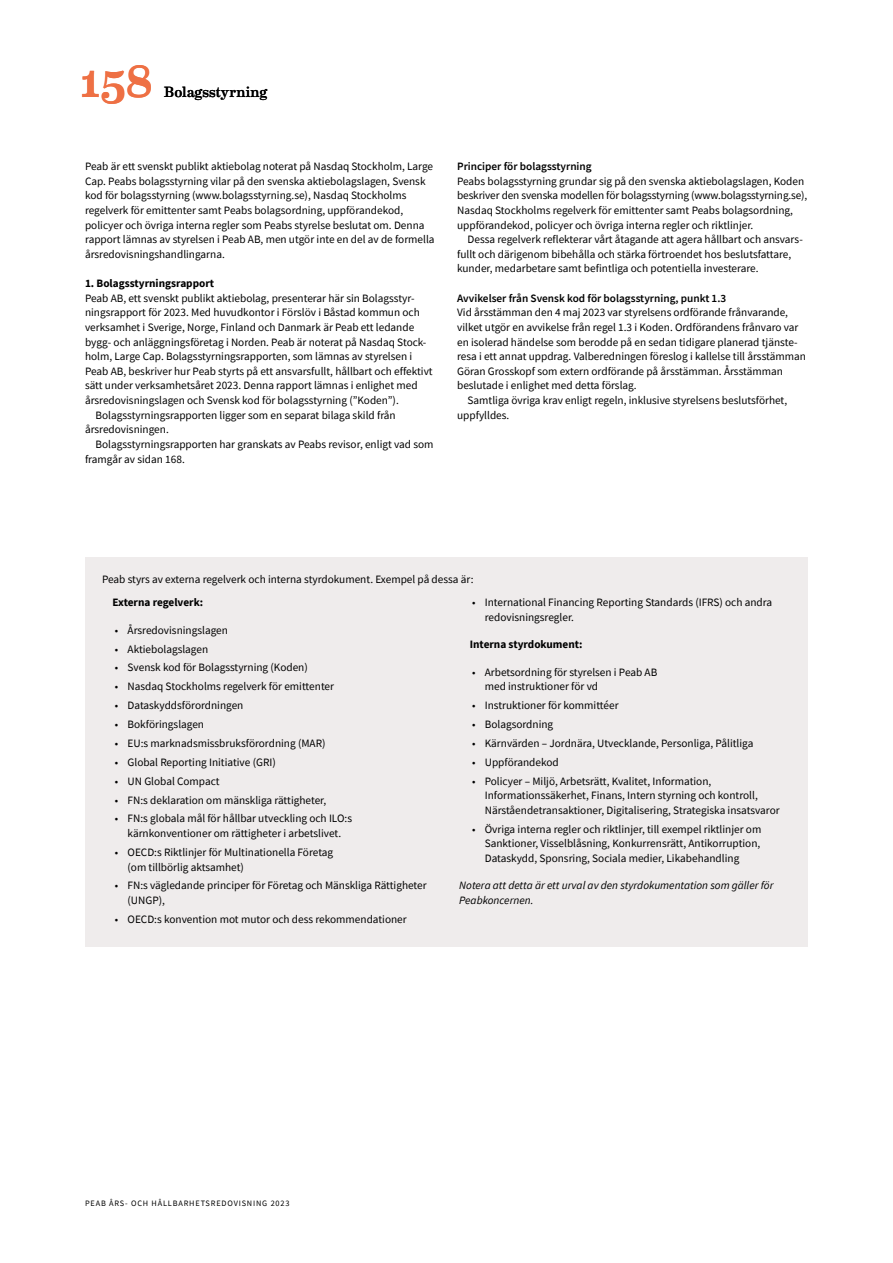
<style>
.page{position:relative;width:893px;height:1263px;background:#fff}
.page>*{position:absolute;margin:0;border:0;box-sizing:border-box;transform-origin:0 0}
.t1{font:500 45px "Eames Century Modern";color:#ee7044}
.t2{font:15px "Eames Century Modern";letter-spacing:.01em;color:#000}
.t3{font:11.25px/14.7px "Source Sans Pro";color:#000}
.t4{font:600 11.25px "Source Sans Pro";color:#000}
.t5{font:italic 11.25px/14.7px "Source Sans Pro";color:#000}
.t6{font:700 11.25px "Source Sans Pro";color:#000}
.t7{font:8.25px "Source Sans Pro";letter-spacing:.1em;color:#000}
</style>
<div class="page">
<div style="left:85px;top:558px;width:723px;height:389px;background:#efecec"></div>
<h1 class="t1" style="left:81px;top:48px;width:73px">158</h1>
<h2 class="t2" style="left:164px;top:81px;width:105px">Bolagsstyrning</h2>
<p class="t3" style="left:85px;top:159px;width:351px">Peab är ett svenskt publikt aktiebolag noterat på Nasdaq Stockholm, Large Cap. Peabs bolagsstyrning vilar på den svenska aktiebolagslagen, Svensk kod för bolagsstyrning (www.bolagsstyrning.se), Nasdaq Stockholms regelverk för emittenter samt Peabs bolagsordning, uppförandekod, policyer och övriga interna regler som Peabs styrelse beslutat om. Denna rapport lämnas av styrelsen i Peab AB, men utgör inte en del av de formella årsredovisningshandlingarna.</p>
<p class="t6" style="left:85px;top:276px;width:131px">1. Bolagsstyrningsrapport</p>
<p class="t3" style="left:85px;top:290px;width:331px">Peab AB, ett svenskt publikt aktiebolag, presenterar här sin Bolagsstyr-</p>
<p class="t3" style="left:85px;top:305px;width:336px">ningsrapport för 2023. Med huvudkontor i Förslöv i Båstad kommun och</p>
<p class="t3" style="left:85px;top:320px;width:331px">verksamhet i Sverige, Norge, Finland och Danmark är Peab ett ledande</p>
<p class="t3" style="left:85px;top:334px;width:343px">bygg- och anläggningsföretag i Norden. Peab är noterat på Nasdaq Stock-</p>
<p class="t3" style="left:85px;top:349px;width:329px">holm, Large Cap. Bolagsstyrningsrapporten, som lämnas av styrelsen i</p>
<p class="t3" style="left:85px;top:364px;width:349px">Peab AB, beskriver hur Peab styrts på ett ansvarsfullt, hållbart och effektivt</p>
<p class="t3" style="left:85px;top:378px;width:334px">sätt under verksamhetsåret 2023. Denna rapport lämnas i enlighet med</p>
<p class="t3" style="left:85px;top:393px;width:315px">årsredovisningslagen och Svensk kod för bolagsstyrning (”Koden”).</p>
<p class="t3" style="left:96px;top:407px;width:302px">Bolagsstyrningsrapporten ligger som en separat bilaga skild från</p>
<p class="t3" style="left:85px;top:422px;width:85px">årsredovisningen.</p>
<p class="t3" style="left:96px;top:437px;width:339px">Bolagsstyrningsrapporten har granskats av Peabs revisor, enligt vad som</p>
<p class="t3" style="left:85px;top:451px;width:101px">framgår av sidan 168.</p>
<p class="t4" style="left:457px;top:159px;width:136px">Principer för bolagsstyrning</p>
<p class="t3" style="left:457px;top:173px;width:352px">Peabs bolagsstyrning grundar sig på den svenska aktiebolagslagen, Koden beskriver den svenska modellen för bolagsstyrning (www.bolagsstyrning.se), Nasdaq Stockholms regelverk för emittenter samt Peabs bolagsordning, uppförandekod, policyer och övriga interna regler och riktlinjer.</p>
<p class="t3" style="left:457px;top:232px;width:347px;text-indent:10px">Dessa regelverk reflekterar vårt åtagande att agera hållbart och ansvars&shy;fullt och därigenom bibehålla och stärka förtroendet hos beslutsfattare, kunder, medarbetare samt befintliga och potentiella investerare.</p>
<p class="t4" style="left:457px;top:291px;width:271px">Avvikelser från Svensk kod för bolagsstyrning, punkt 1.3</p>
<p class="t3" style="left:457px;top:305px;width:332px">Vid årsstämman den 4 maj 2023 var styrelsens ordförande frånvarande,</p>
<p class="t3" style="left:457px;top:320px;width:343px">vilket utgör en avvikelse från regel 1.3 i Koden. Ordförandens frånvaro var</p>
<p class="t3" style="left:457px;top:334px;width:342px">en isolerad händelse som berodde på en sedan tidigare planerad tjänste-</p>
<p class="t3" style="left:457px;top:349px;width:350px">resa i ett annat uppdrag. Valberedningen föreslog i kallelse till årsstämman</p>
<p class="t3" style="left:457px;top:364px;width:327px">Göran Grosskopf som extern ordförande på årsstämman. Årsstämman</p>
<p class="t3" style="left:457px;top:378px;width:181px">beslutade i enlighet med detta förslag.</p>
<p class="t3" style="left:468px;top:393px;width:321px">Samtliga övriga krav enligt regeln, inklusive styrelsens beslutsförhet,</p>
<p class="t3" style="left:457px;top:407px;width:54px">uppfylldes.</p>
<p class="t3" style="left:102px;top:572px;width:373px">Peab styrs av externa regelverk och interna styrdokument. Exempel på dessa är:</p>
<p class="t6" style="left:113px;top:595px;width:92px">Externa regelverk:</p>
<p class="t3" style="left:115px;top:622px;width:115px">• Årsredovisningslagen</p>
<p class="t3" style="left:115px;top:641px;width:95px">• Aktiebolagslagen</p>
<p class="t3" style="left:115px;top:660px;width:195px">• Svensk kod för Bolagsstyrning (Koden)</p>
<p class="t3" style="left:115px;top:679px;width:221px">• Nasdaq Stockholms regelverk för emittenter</p>
<p class="t3" style="left:115px;top:698px;width:130px">• Dataskyddsförordningen</p>
<p class="t3" style="left:115px;top:717px;width:91px">• Bokföringslagen</p>
<p class="t3" style="left:115px;top:736px;width:212px">• EU:s marknadsmissbruksförordning (MAR)</p>
<p class="t3" style="left:115px;top:755px;width:162px">• Global Reporting Initiative (GRI)</p>
<p class="t3" style="left:115px;top:773px;width:106px">• UN Global Compact</p>
<p class="t3" style="left:115px;top:792px;width:213px">• FN:s deklaration om mänskliga rättigheter,</p>
<p class="t3" style="left:115px;top:811px;width:239px;text-align:center">• FN:s globala mål för hållbar utveckling och ILO:s kärnkonventioner om rättigheter i arbetslivet.</p>
<p class="t3" style="left:128px;top:845px;width:207px;text-indent:-13px">• OECD:s Riktlinjer för Multinationella Företag (om tillbörlig aktsamhet)</p>
<p class="t3" style="left:128px;top:878px;width:301px;text-indent:-13px">• FN:s vägledande principer för Företag och Mänskliga Rättigheter (UNGP),</p>
<p class="t3" style="left:115px;top:912px;width:293px">• OECD:s konvention mot mutor och dess rekommendationer</p>
<p class="t3" style="left:485px;top:595px;width:289px;text-indent:-13px">• International Financing Reporting Standards (IFRS) och andra redovisningsregler.</p>
<p class="t6" style="left:470px;top:637px;width:114px">Interna styrdokument:</p>
<p class="t3" style="left:485px;top:664px;width:174px;text-indent:-13px">• Arbetsordning för styrelsen i Peab AB med instruktioner för vd</p>
<p class="t3" style="left:472px;top:698px;width:148px">• Instruktioner för kommittéer</p>
<p class="t3" style="left:472px;top:717px;width:83px">• Bolagsordning</p>
<p class="t3" style="left:472px;top:736px;width:283px">• Kärnvärden – Jordnära, Utvecklande, Personliga, Pålitliga</p>
<p class="t3" style="left:472px;top:755px;width:88px">• Uppförandekod</p>
<p class="t3" style="left:485px;top:773px;width:296px;text-indent:-13px">• Policyer – Miljö, Arbetsrätt, Kvalitet, Information,<br>Informationssäkerhet, Finans, Intern styrning och kontroll,<br>Närståendetransaktioner, Digitalisering, Strategiska insatsvaror</p>
<p class="t3" style="left:485px;top:822px;width:278px;text-align:justify;text-indent:-13px">• Övriga interna regler och riktlinjer, till exempel riktlinjer om Sanktioner, Visselblåsning, Konkurrensrätt, Antikorruption, Dataskydd, Sponsring, Sociala medier, Likabehandling</p>
<p class="t5" style="left:459px;top:878px;width:316px">Notera att detta är ett urval av den styrdokumentation som gäller för<br>Peabkoncernen.</p>
<p class="t7" style="left:85px;top:1198px;width:206px">PEAB ÅRS- OCH HÅLLBARHETSREDOVISNING 2023</p>
</div>
